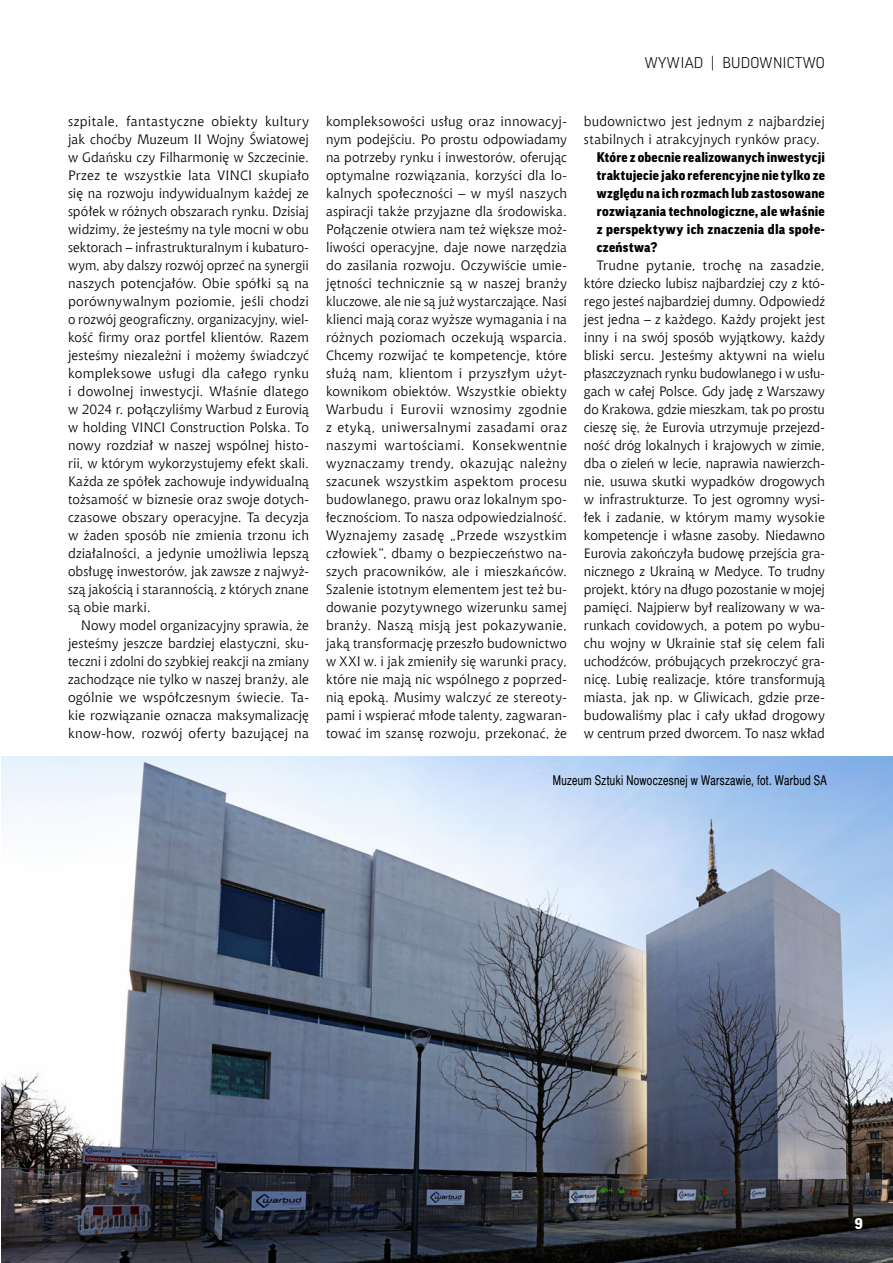
<style>
.page{position:relative;width:893px;height:1263px;background:#fff}
.page>*{position:absolute;margin:0;border:0;box-sizing:border-box;transform-origin:0 0}
.t1{font:300 15px "Good Pro";letter-spacing:.01em;color:#000}
.t2{font:900 15px "Good Pro";color:#fff}
.text_podstawowy{font:13.5px/18px "Chianti EU";letter-spacing:.01em;color:#000;text-align:justify}
.pytania{font:900 13.5px/18px "Good Pro";letter-spacing:.02em;color:#000;text-align:justify}
.podpis_zdjecia_na_zdjeciu{font:13.5px "Switzer Cnd EFN";letter-spacing:.03em;color:#000;scale:.9 1}
</style>
<div class="page">
<img style="left:1px;top:756px;width:892px;height:507px">
<p class="t1" style="left:644px;top:54px;width:182px">WYWIAD | BUDOWNICTWO</p>
<p class="text_podstawowy" style="left:68px;top:112px;width:242px">szpitale, fantastyczne obiekty kultury jak choćby Muzeum II Wojny Światowej w Gdańsku czy Filharmonię w Szczecinie.<br>Przez te wszystkie lata VINCI skupiało się na rozwoju indywidualnym każdej ze spółek w różnych obszarach rynku. Dzisiaj widzimy, że jesteśmy na tyle mocni w obu sektorach – infrastrukturalnym i kubaturo&shy;wym, aby dalszy rozwój oprzeć na synergii naszych potencjałów. Obie spółki są na porównywalnym poziomie, jeśli chodzi o rozwój geograficzny, organizacyjny, wiel&shy;kość firmy oraz portfel klientów. Razem jesteśmy niezależni i możemy świadczyć kompleksowe usługi dla całego rynku i dowolnej inwestycji. Właśnie dlatego w 2024 r. połączyliśmy Warbud z Eurovią w holding VINCI Construction Polska. To nowy rozdział w naszej wspólnej histo&shy;rii, w którym wykorzystujemy efekt skali.<br>Każda ze spółek zachowuje indywidualną tożsamość w biznesie oraz swoje dotych&shy;czasowe obszary operacyjne. Ta decyzja w żaden sposób nie zmienia trzonu ich działalności, a jedynie umożliwia lepszą obsługę inwestorów, jak zawsze z najwyż&shy;szą jakością i starannością, z których znane są obie marki.</p>
<p class="text_podstawowy" style="left:68px;top:616px;width:242px;text-indent:13px">Nowy model organizacyjny sprawia, że jesteśmy jeszcze bardziej elastyczni, sku&shy;teczni i zdolni do szybkiej reakcji na zmiany zachodzące nie tylko w naszej branży, ale ogólnie we współczesnym świecie. Ta&shy;kie rozwiązanie oznacza maksymalizację know-how, rozwój oferty bazującej na</p>
<p class="text_podstawowy" style="left:326px;top:112px;width:242px">kompleksowości usług oraz innowacyj&shy;nym podejściu. Po prostu odpowiadamy na potrzeby rynku i inwestorów, oferując optymalne rozwiązania, korzyści dla lo&shy;kalnych społeczności – w myśl naszych aspiracji także przyjazne dla środowiska.<br>Połączenie otwiera nam też większe moż&shy;liwości operacyjne, daje nowe narzędzia do zasilania rozwoju. Oczywiście umie&shy;jętności technicznie są w naszej branży kluczowe, ale nie są już wystarczające. Nasi klienci mają coraz wyższe wymagania i na różnych poziomach oczekują wsparcia.<br>Chcemy rozwijać te kompetencje, które służą nam, klientom i przyszłym użyt&shy;kownikom obiektów. Wszystkie obiekty Warbudu i Eurovii wznosimy zgodnie z etyką, uniwersalnymi zasadami oraz naszymi wartościami. Konsekwentnie wyznaczamy trendy, okazując należny szacunek wszystkim aspektom procesu budowlanego, prawu oraz lokalnym spo&shy;łecznościom. To nasza odpowiedzialność.<br>Wyznajemy zasadę „Przede wszystkim człowiek”, dbamy o bezpieczeństwo na&shy;szych pracowników, ale i mieszkańców.<br>Szalenie istotnym elementem jest też bu&shy;dowanie pozytywnego wizerunku samej branży. Naszą misją jest pokazywanie, jaką transformację przeszło budownictwo w XXI w. i jak zmieniły się warunki pracy, które nie mają nic wspólnego z poprzed&shy;nią epoką. Musimy walczyć ze stereoty&shy;pami i wspierać młode talenty, zagwaran&shy;tować im szansę rozwoju, przekonać, że</p>
<p class="text_podstawowy" style="left:584px;top:112px;width:242px">budownictwo jest jednym z najbardziej stabilnych i atrakcyjnych rynków pracy.</p>
<p class="pytania" style="left:597px;top:148px;width:230px">Które z obecnie realizowanych inwestycji traktujecie jako referencyjne nie tylko ze względu na ich rozmach lub zastosowane rozwiązania technologiczne, ale właśnie z perspektywy ich znaczenia dla społe&shy;czeństwa?</p>
<p class="text_podstawowy" style="left:584px;top:256px;width:242px;text-indent:13px">Trudne pytanie, trochę na zasadzie, które dziecko lubisz najbardziej czy z któ&shy;rego jesteś najbardziej dumny. Odpowiedź jest jedna – z każdego. Każdy projekt jest inny i na swój sposób wyjątkowy, każdy bliski sercu. Jesteśmy aktywni na wielu płaszczyznach rynku budowlanego i w usłu&shy;gach w całej Polsce. Gdy jadę z Warszawy do Krakowa, gdzie mieszkam, tak po prostu cieszę się, że Eurovia utrzymuje przejezd&shy;ność dróg lokalnych i krajowych w zimie, dba o zieleń w lecie, naprawia nawierzch&shy;nie, usuwa skutki wypadków drogowych w infrastrukturze. To jest ogromny wysi&shy;łek i zadanie, w którym mamy wysokie kompetencje i własne zasoby. Niedawno Eurovia zakończyła budowę przejścia gra&shy;nicznego z Ukrainą w Medyce. To trudny projekt, który na długo pozostanie w mojej pamięci. Najpierw był realizowany w wa&shy;runkach covidowych, a potem po wybu&shy;chu wojny w Ukrainie stał się celem fali uchodźców, próbujących przekroczyć gra&shy;nicę. Lubię realizacje, które transformują miasta, jak np. w Gliwicach, gdzie prze&shy;budowaliśmy plac i cały układ drogowy w centrum przed dworcem. To nasz wkład</p>
<p class="podpis_zdjecia_na_zdjeciu" style="left:553px;top:772px;width:306px">Muzeum Sztuki Nowoczesnej w Warszawie, fot. Warbud SA</p>
<p class="t2" style="left:855px;top:1215px;width:9px">9</p>
</div>
